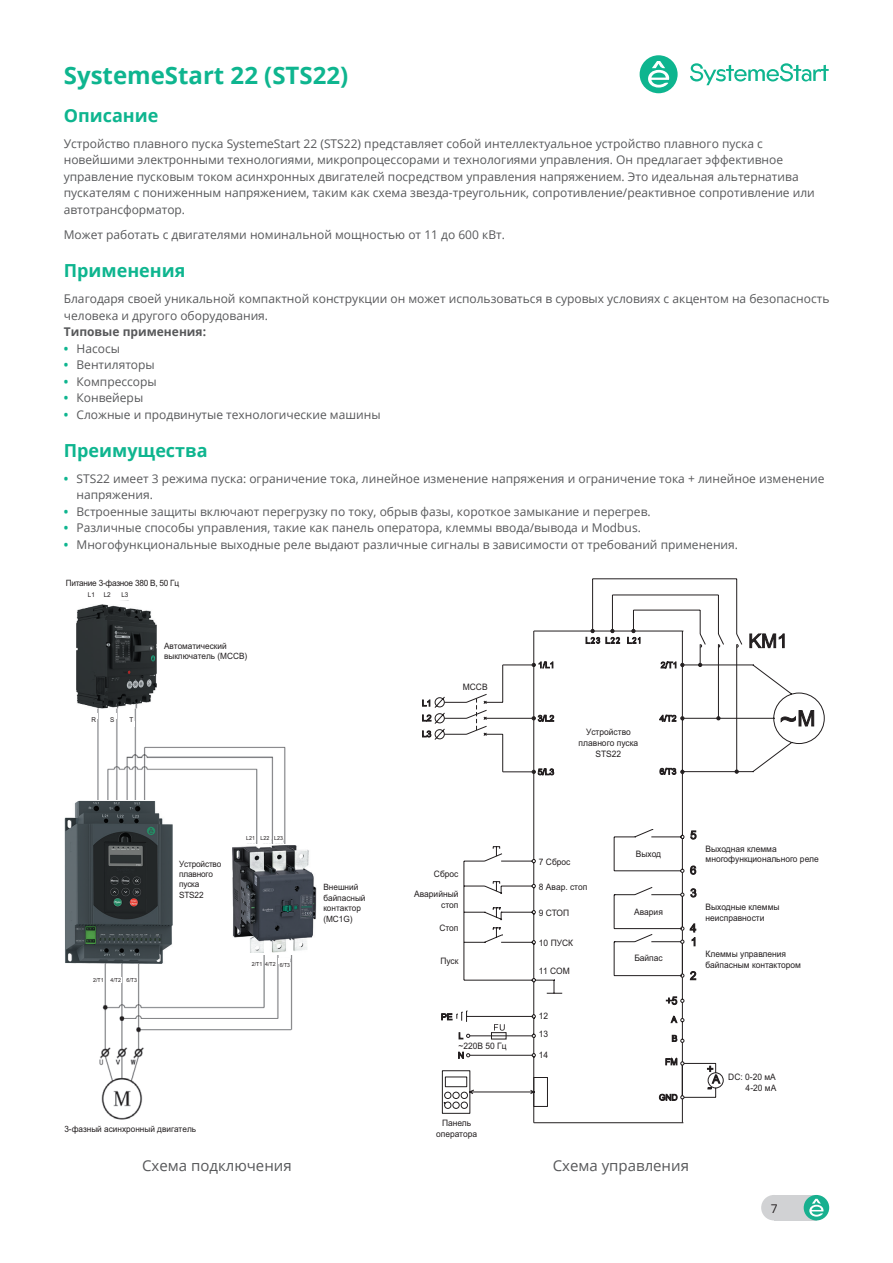
<style>
.page{position:relative;width:893px;height:1263px;background:#fff}
.page>*{position:absolute;margin:0;border:0;box-sizing:border-box;transform-origin:0 0}
.t1{font:700 24px "Open Sans";color:#0eb58f}
.t2{font:700 18px "Open Sans";color:#0eb58f}
.t3{font:15px "Open Sans";color:#57585a}
.t4{font:12px/16.5px "Open Sans";color:#57585a}
.t5{font:700 12px "Open Sans";color:#57585a}
.t6{font:12px "Open Sans";color:#231f20}
.t7{font:8.85px/10.6px "Arial";color:#231f20;scale:.95 1}
.t8{font:8.7px/10.4px "Arial";color:#231f20;scale:.95 1}
.t9{font:8.7px/10.4px "Arial";letter-spacing:-.02em;color:#231f20;scale:.95 1}
.t10{font:8.7px "Arial";letter-spacing:-.03em;color:#231f20;scale:.95 1}
.t11{font:6.6px "Arial";color:#231f20;scale:.95 1}
.t12{font:5.55px "Arial";color:#231f20;scale:.95 1}
.t13{font:5.55px "Arial";color:#231f20;scale:.91 1}
.s1{font-weight:700;color:#0eb58f}
</style>
<div class="page">
<div style="left:774px;top:1195px;width:42px;height:25px;background:#d1d2d4"></div>
<div style="left:804px;top:1195px;width:25px;height:25px;background:#18b08f;border-radius:50%"></div>
<svg style="left:809px;top:1199px;width:15px;height:17px"></svg>
<div style="left:761px;top:1195px;width:26px;height:25px;background:#d1d2d4;border-radius:50%"></div>
<img style="left:79px;top:600px;width:214px;height:520px">
<div style="left:158px;top:656px;width:100px;height:19px;background:#fff"></div>
<div style="left:179px;top:862px;width:37px;height:8px;background:#fff"></div>
<div style="left:246px;top:838px;width:9px;height:5px;background:#fff"></div>
<div style="left:251px;top:958px;width:11px;height:5px;background:#fff"></div>
<div style="left:92px;top:977px;width:12px;height:6px;background:#fff"></div>
<div style="left:265px;top:958px;width:11px;height:5px;background:#fff"></div>
<div style="left:108px;top:977px;width:13px;height:6px;background:#fff"></div>
<div style="left:278px;top:958px;width:12px;height:5px;background:#fff"></div>
<div style="left:124px;top:977px;width:14px;height:6px;background:#fff"></div>
<div style="left:262px;top:838px;width:9px;height:5px;background:#fff"></div>
<div style="left:274px;top:838px;width:9px;height:5px;background:#fff"></div>
<svg style="left:92px;top:713px;width:6px;height:6px"></svg>
<svg style="left:111px;top:713px;width:5px;height:6px"></svg>
<img style="left:65px;top:802px;width:108px;height:162px">
<img style="left:65px;top:801px;width:108px;height:1px">
<div style="left:72px;top:601px;width:77px;height:102px;background:#fff"></div>
<img style="left:77px;top:605px;width:80px;height:103px">
<img style="left:77px;top:605px;width:72px;height:98px">
<svg style="left:129px;top:713px;width:6px;height:13px"></svg>
<img style="left:312px;top:873px;width:4px;height:64px">
<img style="left:232px;top:845px;width:80px;height:108px">
<svg style="left:446px;top:578px;width:292px;height:369px"></svg>
<svg style="left:476px;top:698px;width:1px;height:32px"></svg>
<hr style="left:533px;top:631px;width:1px;height:32px;background:#231f20">
<hr style="left:533px;top:666px;width:1px;height:51px;background:#231f20">
<hr style="left:533px;top:720px;width:1px;height:50px;background:#231f20">
<svg style="left:503px;top:662px;width:50px;height:6px"></svg>
<svg style="left:532px;top:714px;width:22px;height:8px"></svg>
<svg style="left:422px;top:696px;width:24px;height:44px"></svg>
<svg style="left:441px;top:773px;width:244px;height:350px"></svg>
<svg style="left:690px;top:831px;width:6px;height:8px"></svg>
<svg style="left:690px;top:866px;width:6px;height:8px"></svg>
<svg style="left:682px;top:872px;width:1px;height:21px"></svg>
<hr style="left:682px;top:896px;width:1px;height:31px;background:#231f20">
<hr style="left:682px;top:943px;width:1px;height:31px;background:#231f20">
<hr style="left:533px;top:1057px;width:1px;height:66px;background:#231f20">
<svg style="left:690px;top:924px;width:6px;height:22px"></svg>
<svg style="left:659px;top:971px;width:65px;height:129px"></svg>
<svg style="left:690px;top:888px;width:6px;height:9px"></svg>
<svg style="left:483px;top:700px;width:5px;height:37px"></svg>
<svg style="left:627px;top:629px;width:13px;height:15px"></svg>
<svg style="left:606px;top:629px;width:14px;height:15px"></svg>
<svg style="left:586px;top:629px;width:14px;height:15px"></svg>
<svg style="left:441px;top:768px;width:121px;height:290px"></svg>
<svg style="left:659px;top:630px;width:166px;height:145px"></svg>
<svg style="left:690px;top:63px;width:139px;height:22px"></svg>
<svg style="left:640px;top:55px;width:38px;height:38px"></svg>
<h1 class="t1" style="left:64px;top:59px;width:286px">SystemeStart 22 (STS22)</h1>
<h2 class="t2" style="left:64px;top:102px;width:96px">Описание</h2>
<p class="t4" style="left:64px;top:135px;width:753px">Устройство плавного пуска SystemeStart 22 (STS22) представляет собой интеллектуальное устройство плавного пуска с новейшими электронными технологиями, микропроцессорами и технологиями управления. Он предлагает эффективное управление пусковым током асинхронных двигателей посредством управления напряжением. Это идеальная альтернатива пускателям с пониженным напряжением, таким как схема звезда-треугольник, сопротивление/реактивное сопротивление или автотрансформатор.</p>
<p class="t4" style="left:64px;top:226px;width:443px">Может работать с двигателями номинальной мощностью от 11 до 600 кВт.</p>
<h2 class="t2" style="left:64px;top:258px;width:123px">Применения</h2>
<p class="t4" style="left:64px;top:290px;width:767px">Благодаря своей уникальной компактной конструкции он может использоваться в суровых условиях с акцентом на безопасность человека и другого оборудования.</p>
<p class="t5" style="left:64px;top:323px;width:144px">Типовые применения:</p>
<p class="t4" style="left:64px;top:340px;width:58px"><span class="s1">•</span> Насосы</p>
<p class="t4" style="left:64px;top:356px;width:93px"><span class="s1">•</span> Вентиляторы</p>
<p class="t4" style="left:64px;top:373px;width:94px"><span class="s1">•</span> Компрессоры</p>
<p class="t4" style="left:64px;top:389px;width:81px"><span class="s1">•</span> Конвейеры</p>
<p class="t4" style="left:64px;top:406px;width:318px"><span class="s1">•</span> Сложные и продвинутые технологические машины</p>
<h2 class="t2" style="left:64px;top:437px;width:145px">Преимущества</h2>
<p class="t4" style="left:77px;top:470px;width:749px;text-indent:-13px"><span class="s1">•</span> STS22 имеет 3 режима пуска: ограничение тока, линейное изменение напряжения и ограничение тока + линейное изменение напряжения.</p>
<p class="t4" style="left:64px;top:503px;width:588px"><span class="s1">•</span> Встроенные защиты включают перегрузку по току, обрыв фазы, короткое замыкание и перегрев.</p>
<p class="t4" style="left:64px;top:519px;width:579px"><span class="s1">•</span> Различные способы управления, такие как панель оператора, клеммы ввода/вывода и Modbus.</p>
<p class="t4" style="left:64px;top:536px;width:676px"><span class="s1">•</span> Многофункциональные выходные реле выдают различные сигналы в зависимости от требований применения.</p>
<p class="t10" style="left:66px;top:577px;width:121px">Питание 3-фазное 380 В, 50 Гц</p>
<p class="t11" style="left:88px;top:591px;width:9px">L1</p>
<p class="t11" style="left:104px;top:591px;width:9px">L2</p>
<p class="t11" style="left:121px;top:591px;width:9px">L3</p>
<p class="t11" style="left:91px;top:715px;width:6px">R</p>
<p class="t11" style="left:110px;top:715px;width:6px">S</p>
<p class="t11" style="left:130px;top:715px;width:6px">T</p>
<p class="t8" style="left:164px;top:640px;width:89px">Автоматический выключатель (MCCB)</p>
<p class="t7" style="left:463px;top:682px;width:28px">МССВ</p>
<p class="t7" style="left:579px;top:727px;width:64px;text-align:center">Устройство плавного пуска<br>STS22</p>
<p class="t12" style="left:93px;top:976px;width:13px">2/T1</p>
<p class="t12" style="left:110px;top:976px;width:13px">4/T2</p>
<p class="t12" style="left:127px;top:976px;width:13px">6/T3</p>
<p class="t9" style="left:179px;top:858px;width:46px">Устройство плавного пуска<br>STS22</p>
<p class="t12" style="left:261px;top:834px;width:25px">L22 L23</p>
<p class="t12" style="left:246px;top:834px;width:11px">L21</p>
<p class="t12" style="left:265px;top:960px;width:13px">4/T2</p>
<p class="t12" style="left:252px;top:960px;width:13px">2/T1</p>
<p class="t13" style="left:280px;top:961px;width:13px">6/T3</p>
<p class="t8" style="left:323px;top:882px;width:46px">Внешний байпасный контактор (MC1G)</p>
<p class="t8" style="left:64px;top:1124px;width:140px">3-фазный асинхронный двигатель</p>
<p class="t7" style="left:434px;top:868px;width:27px">Сброс</p>
<p class="t7" style="left:414px;top:889px;width:48px;text-align:right">Аварийный стоп</p>
<p class="t7" style="left:439px;top:922px;width:22px">Стоп</p>
<p class="t7" style="left:440px;top:955px;width:21px">Пуск</p>
<p class="t7" style="left:458px;top:1040px;width:52px">~220В 50 Гц</p>
<p class="t7" style="left:436px;top:1117px;width:45px;text-align:center">Панель оператора</p>
<p class="t7" style="left:539px;top:856px;width:35px">7 Сброс</p>
<p class="t7" style="left:539px;top:882px;width:52px">8 Авар. стоп</p>
<p class="t7" style="left:539px;top:907px;width:33px">9 СТОП</p>
<p class="t7" style="left:539px;top:938px;width:37px">10 ПУСК</p>
<p class="t7" style="left:539px;top:966px;width:34px">11 COM</p>
<p class="t7" style="left:539px;top:1007px;width:11px;line-height:18.1px">12<br>13</p>
<p class="t7" style="left:539px;top:1049px;width:11px">14</p>
<p class="t7" style="left:636px;top:848px;width:28px">Выход</p>
<p class="t7" style="left:634px;top:906px;width:32px">Авария</p>
<p class="t7" style="left:634px;top:953px;width:31px">Байпас</p>
<p class="t3" style="left:142px;top:1155px;width:151px">Схема подключения</p>
<p class="t3" style="left:553px;top:1155px;width:138px">Схема управления</p>
<p class="t7" style="left:705px;top:843px;width:121px">Выходная клемма многофункционального реле</p>
<p class="t7" style="left:706px;top:902px;width:79px">Выходные клеммы неисправности</p>
<p class="t7" style="left:706px;top:948px;width:102px">Клеммы управления байпасным контактором</p>
<p class="t7" style="left:728px;top:1072px;width:52px;text-align:right">DC: 0-20 мА<br>4-20 мА</p>
<p class="t6" style="left:771px;top:1200px;width:8px">7</p>
</div>
